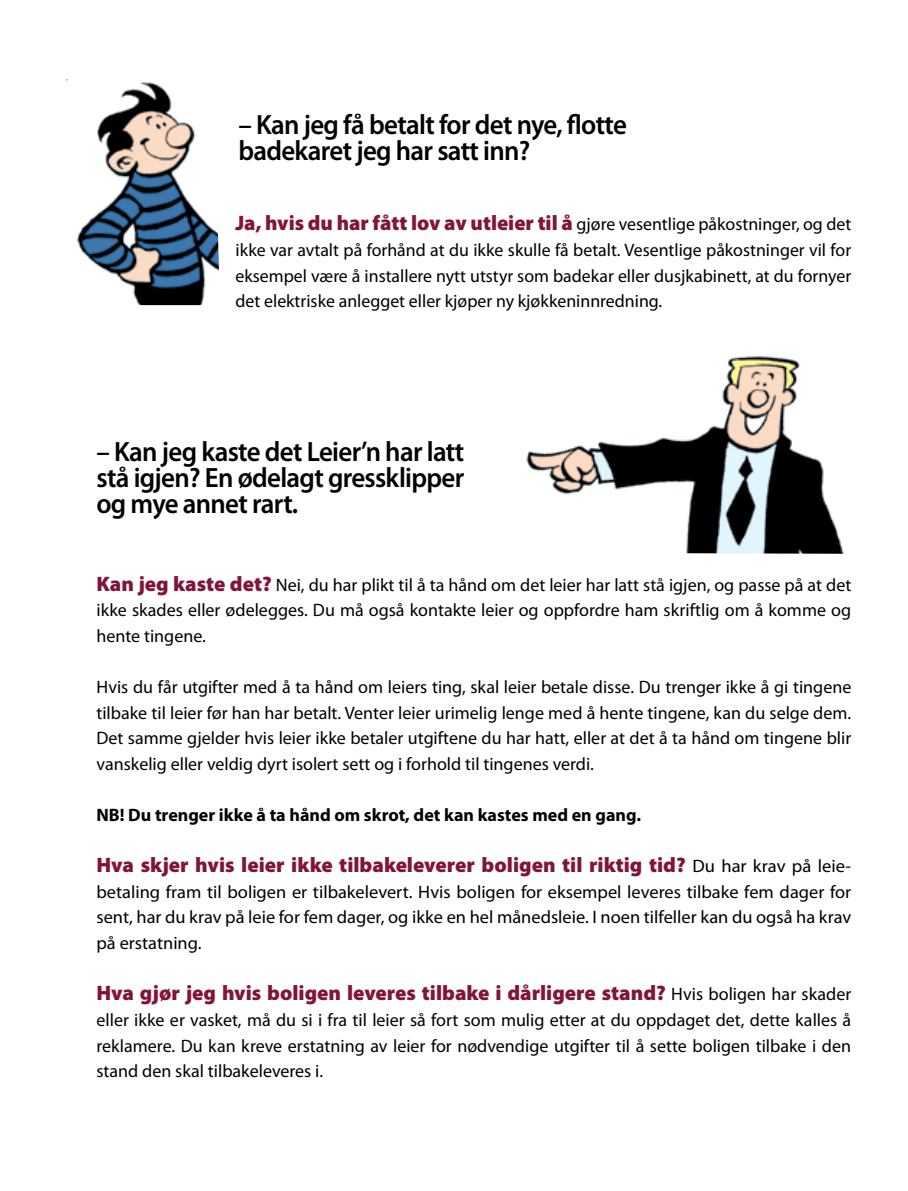
<style>
.page{position:relative;width:908px;height:1191px;background:#fff}
.page>*{position:absolute;margin:0;border:0;box-sizing:border-box;transform-origin:0 0}
.t1{font:600 28px/26px "Myriad Pro";letter-spacing:-.025em;color:#000;scale:.96 1}
.t2{font:900 21px "Myriad Pro";color:#82143c}
.t3{font:18px/25.6px "Myriad Pro";color:#000;text-align:justify}
.t4{font:700 18px "Myriad Pro";color:#000}
.s1{font-weight:900;font-size:21px;color:#82143c}
.s2{font-weight:400;font-size:18px;color:#000}
</style>
<div class="page">
<img style="left:526px;top:356px;width:318px;height:198px">
<img style="left:66px;top:79px;width:153px;height:226px">
<h1 class="t1" style="left:238px;top:111px;width:406px">– Kan jeg få betalt for det nye, flotte badekaret jeg har satt inn?</h1>
<p class="t3" style="left:235px;top:211px;width:617px"><span class="s1">Ja, hvis du har fått lov av utleier til å</span> gjøre vesentlige påkostninger, og det ikke var avtalt på forhånd at du ikke skulle få betalt. Vesentlige påkostninger vil for eksempel være å installere nytt utstyr som badekar eller dusjkabinett, at du fornyer det elektriske anlegget eller kjøper ny kjøkkeninnredning.</p>
<h1 class="t1" style="left:96px;top:437px;width:384px;text-align:justify">– Kan jeg kaste det Leier’n har latt stå igjen? En ødelagt gressklipper og mye annet rart.</h1>
<p class="t3" style="left:96px;top:571px;width:756px"><span class="s1">Kan jeg kaste det?</span> Nei, du har plikt til å ta hånd om det leier har latt stå igjen, og passe på at det ikke skades eller ødelegges. Du må også kontakte leier og oppfordre ham skriftlig om å komme og hente tingene.</p>
<p class="t3" style="left:96px;top:674px;width:756px">Hvis du får utgifter med å ta hånd om leiers ting, skal leier betale disse. Du trenger ikke å gi tingene tilbake til leier før han har betalt. Venter leier urimelig lenge med å hente tingene, kan du selge dem.<br>Det samme gjelder hvis leier ikke betaler utgiftene du har hatt, eller at det å ta hånd om tingene blir vanskelig eller veldig dyrt isolert sett og i forhold til tingenes verdi.</p>
<p class="t4" style="left:96px;top:803px;width:546px">NB! Du trenger ikke å ta hånd om skrot, det kan kastes med en gang.</p>
<p class="t2" style="left:96px;top:853px;width:755px">Hva skjer hvis leier ikke tilbakeleverer boligen til riktig tid? <span class="s2">Du har krav på leie-</span></p>
<p class="t3" style="left:96px;top:878px;width:756px">betaling fram til boligen er tilbakelevert. Hvis boligen for eksempel leveres tilbake fem dager for sent, har du krav på leie for fem dager, og ikke en hel månedsleie. I noen tilfeller kan du også ha krav på erstatning.</p>
<p class="t2" style="left:96px;top:981px;width:756px">Hva gjør jeg hvis boligen leveres tilbake i dårligere stand? <span class="s2">Hvis boligen har skader</span></p>
<p class="t3" style="left:96px;top:1006px;width:756px">eller ikke er vasket, må du si i fra til leier så fort som mulig etter at du oppdaget det, dette kalles å reklamere. Du kan kreve erstatning av leier for nødvendige utgifter til å sette boligen tilbake i den stand den skal tilbakeleveres i.</p>
</div>
